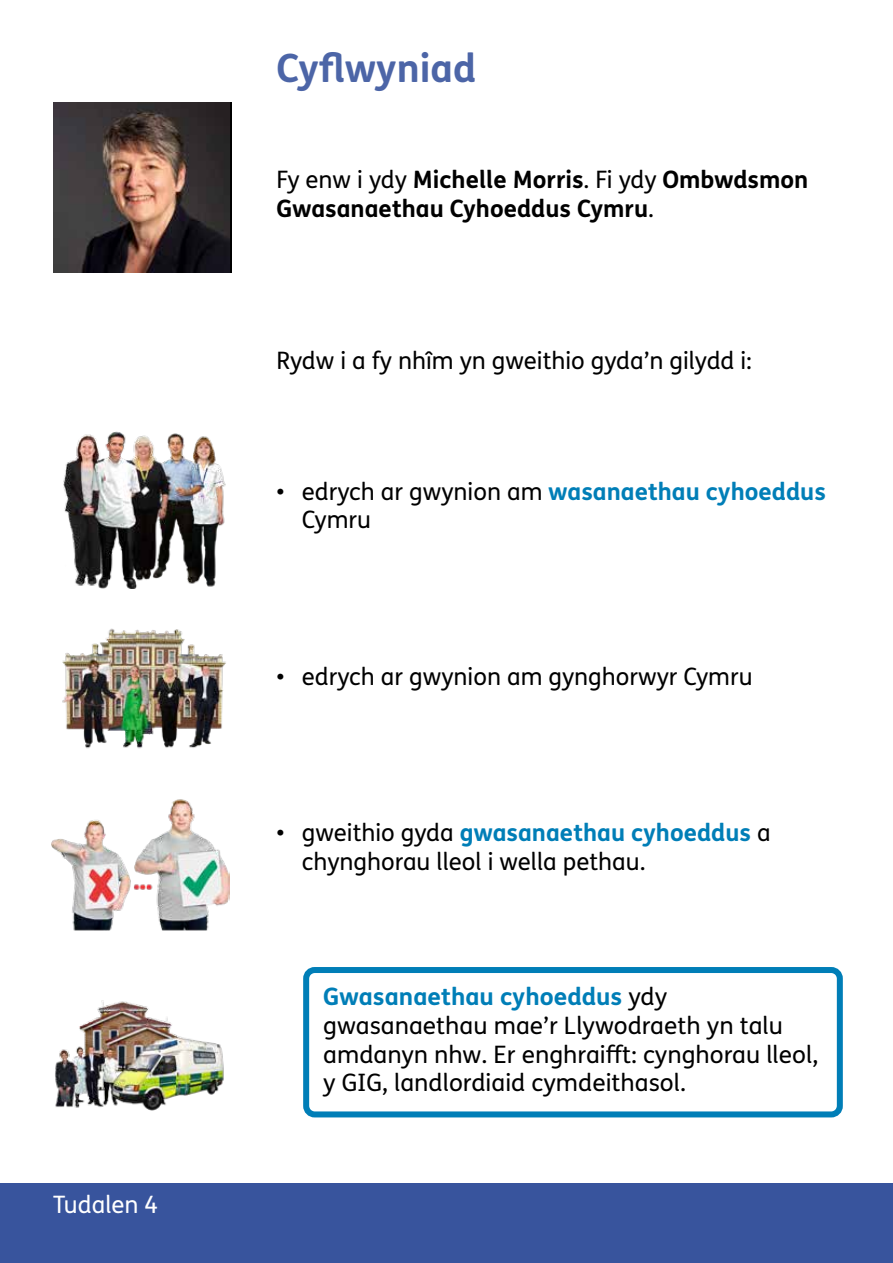
<style>
.page{position:relative;width:893px;height:1263px;background:#fff}
.page>*{position:absolute;margin:0;border:0;box-sizing:border-box;transform-origin:0 0}
.t1{font:700 39px "FS Me Pro";color:#4c65a7}
.Box_text_for_bullet{font:24px/28.8px "FS Me Pro";color:#000}
.Bodytext_-_P{font:700 24px/28.8px "FS Me Pro";color:#000}
.Bodytext_-_P-2{font:24px "FS Me Pro";color:#000}
.t2{font:24px "FS Me Pro";color:#fff}
.s1{font-weight:400}
.s2{font-weight:700;color:#007eb7}
</style>
<div class="page">
<div style="left:0;top:1183px;width:893px;height:80px;background:#38549d"></div>
<div style="left:303px;top:967px;width:540px;height:150px;border:6px solid #007eb7;border-radius:9px"></div>
<img style="left:53px;top:102px;width:177px;height:170px">
<img style="left:63px;top:431px;width:163px;height:158px">
<img style="left:62px;top:628px;width:164px;height:121px">
<img style="left:51px;top:799px;width:179px;height:132px">
<img style="left:55px;top:1000px;width:169px;height:111px">
<p class="t2" style="left:53px;top:1188px;width:107px">Tudalen 4</p>
<h2 class="t1" style="left:276px;top:38px;width:201px">Cyflwyniad</h2>
<p class="Bodytext_-_P" style="left:276px;top:164px;width:534px"><span class="s1">Fy enw i ydy</span> Michelle Morris<span class="s1">. Fi ydy</span> Ombwdsmon<br>Gwasanaethau Cyhoeddus Cymru<span class="s1">.</span></p>
<p class="Bodytext_-_P-2" style="left:276px;top:344px;width:477px">Rydw i a fy nhîm yn gweithio gyda’n gilydd i:</p>
<p class="Box_text_for_bullet" style="left:302px;top:476px;width:525px;text-indent:-26px">• edrych ar gwynion am <span class="s2">wasanaethau cyhoeddus<br></span>Cymru</p>
<p class="Box_text_for_bullet" style="left:276px;top:661px;width:478px">• edrych ar gwynion am gynghorwyr Cymru</p>
<p class="Box_text_for_bullet" style="left:302px;top:818px;width:470px;text-indent:-26px">• gweithio gyda <span class="s2">gwasanaethau cyhoeddus</span> a chynghorau lleol i wella pethau.</p>
<p class="Box_text_for_bullet" style="left:323px;top:982px;width:497px"><span class="s2">Gwasanaethau cyhoeddus</span> ydy gwasanaethau mae’r Llywodraeth yn talu amdanyn nhw. Er enghraifft: cynghorau lleol, y GIG, landlordiaid cymdeithasol.</p>
</div>
